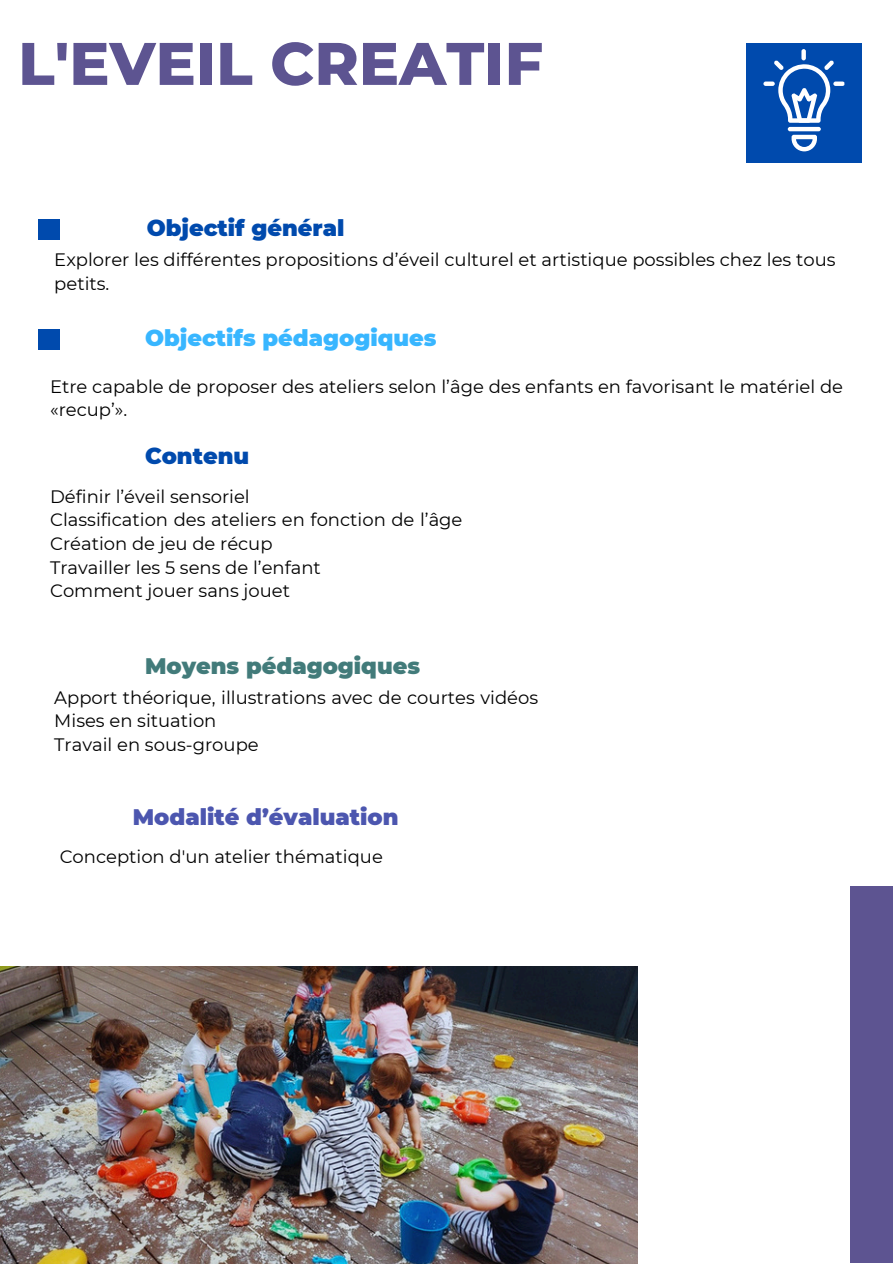
<style>
.page{position:relative;width:894px;height:1264px;background:#fff}
.page>*{position:absolute;margin:0;border:0;box-sizing:border-box;transform-origin:0 0}
.t1{font:800 60px "Montserrat";color:#5d5491}
.t2{font:900 22.5px "Montserrat";color:#004aad}
.t3{font:900 22.5px "Montserrat";color:#38b6ff}
.t4{font:900 22.5px "Montserrat";color:#4c56af}
.t5{font:900 22.5px "Montserrat";color:#427b7a}
.t6{font:18px/23.7px "Montserrat";color:#000}
</style>
<div class="page">
<img style="left:0;top:966px;width:637px;height:297px">
<div style="left:38px;top:219px;width:22px;height:20px;background:#004aad"></div>
<div style="left:38px;top:329px;width:22px;height:20px;background:#004aad"></div>
<div style="left:746px;top:43px;width:115px;height:120px;background:#004aad"></div>
<svg style="left:801px;top:49px;width:4px;height:11px"></svg>
<div style="left:763px;top:81px;width:11px;height:5px;background:#fff;border-radius:2px"></div>
<hr style="left:787px;top:127px;width:33px;height:4px;background:#fff;border-radius:2px">
<svg style="left:791px;top:135px;width:25px;height:16px"></svg>
<svg style="left:773px;top:60px;width:71px;height:63px"></svg>
<div style="left:850px;top:886px;width:42px;height:376px;background:#5d5491"></div>
<h2 class="t1" style="left:18px;top:27px;width:526px">L'EVEIL CREATIF</h2>
<p class="t2" style="left:147px;top:214px;width:199px">Objectif général</p>
<p class="t6" style="left:54px;top:248px;width:782px">Explorer les différentes propositions d’éveil culturel et artistique possibles chez les tous petits.</p>
<p class="t3" style="left:145px;top:324px;width:293px">Objectifs pédagogiques</p>
<h2 class="t6" style="left:50px;top:374px;width:794px">Etre capable de proposer des ateliers selon l’âge des enfants en favorisant le matériel de «recup’».</h2>
<p class="t2" style="left:145px;top:442px;width:106px">Contenu</p>
<h2 class="t6" style="left:50px;top:484px;width:201px">Définir l’éveil sensoriel</h2>
<p class="t6" style="left:50px;top:508px;width:414px">Classification des ateliers en fonction de l’âge<br>Création de jeu de récup</p>
<h2 class="t6" style="left:50px;top:555px;width:272px">Travailler les 5 sens de l’enfant</h2>
<p class="t6" style="left:50px;top:579px;width:241px">Comment jouer sans jouet</p>
<p class="t5" style="left:145px;top:652px;width:276px">Moyens pédagogiques</p>
<p class="t6" style="left:54px;top:685px;width:485px">Apport théorique, illustrations avec de courtes vidéos<br>Mises en situation</p>
<p class="t6" style="left:54px;top:732px;width:206px">Travail en sous-groupe</p>
<h2 class="t4" style="left:133px;top:803px;width:267px">Modalité d’évaluation</h2>
<p class="t6" style="left:60px;top:844px;width:324px">Conception d'un atelier thématique</p>
</div>
